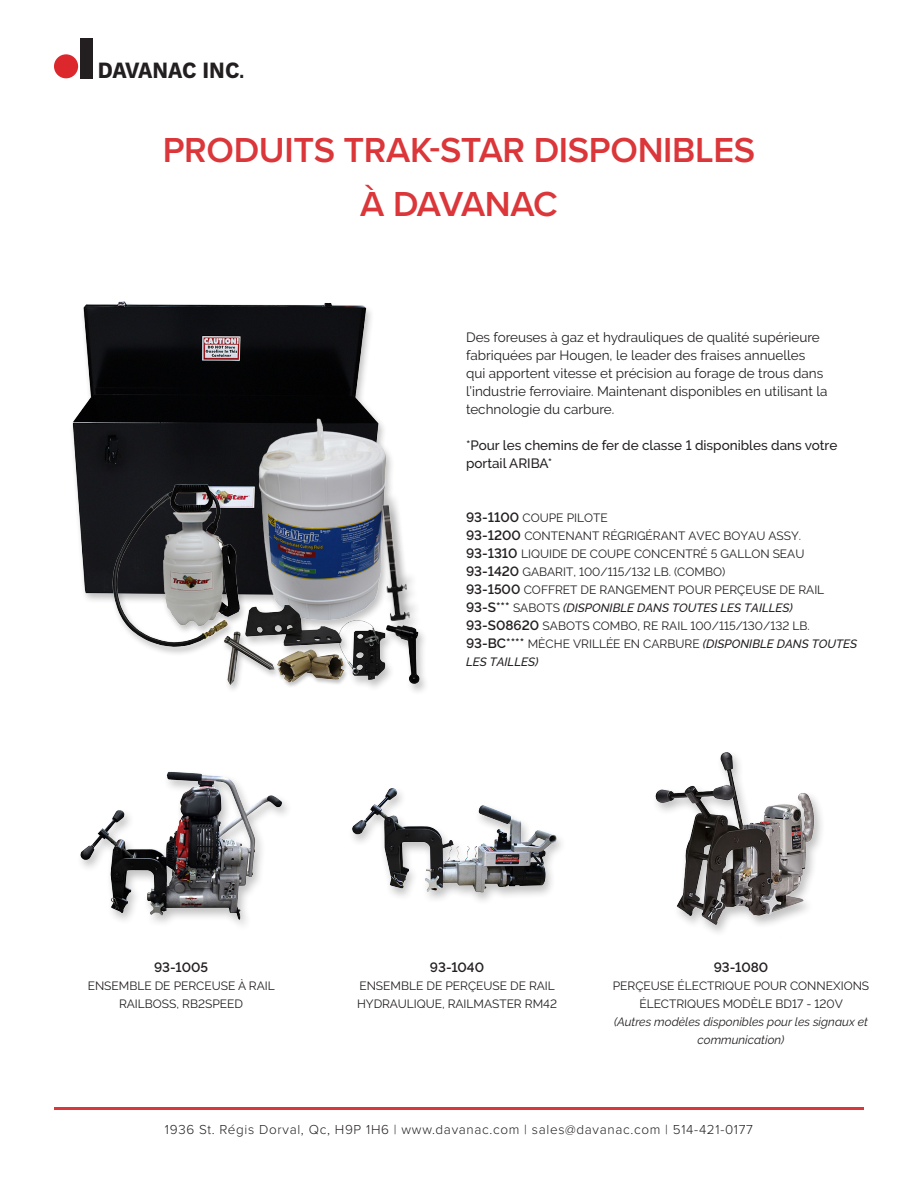
<style>
.page{position:relative;width:918px;height:1188px;background:#fff}
.page>*{position:absolute;margin:0;border:0;box-sizing:border-box;transform-origin:0 0}
.Title_-_Header{font:600 36px/54px "Proxima Nova";letter-spacing:-.01em;color:#db3639;text-align:center}
.t1{font:700 23.25px "Work Sans";letter-spacing:-.01em;color:#231f20;scale:.91 1}
.t2{font:13.5px/18px "Raleway";color:#231f20}
.t3{font:300 13.5px "Proxima Nova";letter-spacing:.05em;color:#231f20}
.t4{font:500 13.5px/18px "Raleway";color:#231f20}
.t5{font:600 13.5px "Raleway";color:#231f20}
.t6{font:12px/18px "Raleway";color:#231f20;text-align:center}
.t7{font:italic 500 12px/18px "Raleway";color:#231f20}
.t8{font:italic 12px/18px "Raleway";color:#231f20;text-align:center}
.s1{font-family:"Cabin"}
.s2{font-weight:600;font-size:13.5px}
.s3{font-weight:600;font-style:normal;font-size:13.5px}
.s4{font-weight:400;font-style:normal}
</style>
<div class="page">
<div style="left:54px;top:54px;width:24px;height:24px;background:#dc272d;border-radius:50%"></div>
<div style="left:80px;top:38px;width:12px;height:40px;background:#231f20"></div>
<hr style="left:54px;top:1107px;width:810px;height:3px;background:#db3639">
<img style="left:80px;top:771px;width:208px;height:154px">
<img style="left:352px;top:788px;width:210px;height:113px">
<img style="left:655px;top:752px;width:167px;height:180px">
<img style="left:72px;top:301px;width:299px;height:218px">
<img style="left:215px;top:412px;width:177px;height:193px">
<img style="left:349px;top:605px;width:76px;height:87px">
<img style="left:284px;top:680px;width:60px;height:7px">
<img style="left:227px;top:675px;width:13px;height:14px">
<div style="left:241px;top:602px;width:110px;height:56px;background:#231f20;opacity:.28"></div>
<img style="left:239px;top:571px;width:109px;height:109px">
<img style="left:79px;top:457px;width:194px;height:218px">
<img style="left:365px;top:493px;width:58px;height:146px">
<p class="t1" style="left:98px;top:57px;width:162px">DAVANAC INC<span class="s1">.</span></p>
<p class="Title_-_Header" style="left:163px;top:122px;width:594px">PRODUITS TRAK-STAR DISPONIBLES<br>À DAVANAC</p>
<p class="t2" style="left:466px;top:328px;width:363px">Des foreuses à gaz et hydrauliques de qualité supérieure fabriquées par Hougen, le leader des fraises annuelles qui apportent vitesse et précision au forage de trous dans l’industrie ferroviaire. Maintenant disponibles en utilisant la technologie du carbure.</p>
<p class="t4" style="left:466px;top:436px;width:373px">*Pour les chemins de fer de classe 1 disponibles dans votre portail ARIBA*</p>
<p class="t6" style="left:466px;top:509px;width:143px"><span class="s2">93-1100</span> COUPE PILOTE</p>
<p class="t6" style="left:466px;top:527px;width:337px"><span class="s2">93-1200</span> CONTENANT RÉGRIGÉRANT AVEC BOYAU ASSY.</p>
<p class="t6" style="left:466px;top:545px;width:340px"><span class="s2">93-1310</span> LIQUIDE DE COUPE CONCENTRÉ 5 GALLON SEAU</p>
<p class="t6" style="left:466px;top:563px;width:261px"><span class="s2">93-1420</span> GABARIT, 100/115/132 LB. (COMBO)</p>
<p class="t6" style="left:466px;top:581px;width:360px"><span class="s2">93-1500</span> COFFRET DE RANGEMENT POUR PERÇEUSE DE RAIL</p>
<p class="t7" style="left:466px;top:599px;width:328px"><span class="s3">93-S***</span> <span class="s4">SABOTS</span> (DISPONIBLE DANS TOUTES LES TAILLES)</p>
<p class="t6" style="left:466px;top:617px;width:345px"><span class="s2">93-S08620</span> SABOTS COMBO, RE RAIL 100/115/130/132 LB.</p>
<p class="t7" style="left:466px;top:635px;width:393px"><span class="s3">93-BC****</span> <span class="s4">MÈCHE VRILLÉE EN CARBURE</span> (DISPONIBLE DANS TOUTES<br>LES TAILLES)</p>
<p class="t5" style="left:154px;top:959px;width:55px">93-1005</p>
<p class="t6" style="left:88px;top:977px;width:189px">ENSEMBLE DE PERCEUSE À RAIL<br>RAILBOSS, RB2SPEED</p>
<p class="t5" style="left:430px;top:959px;width:56px">93-1040</p>
<p class="t6" style="left:357px;top:977px;width:202px;text-align:left">ENSEMBLE DE PERÇEUSE DE RAIL<br>HYDRAULIQUE, RAILMASTER RM42</p>
<p class="t5" style="left:714px;top:959px;width:56px">93-1080</p>
<p class="t6" style="left:613px;top:977px;width:258px">PERÇEUSE ÉLECTRIQUE POUR CONNEXIONS<br>ÉLECTRIQUES MODÈLE BD17 - 120V</p>
<p class="t8" style="left:614px;top:1013px;width:255px">(Autres modèles disponibles pour les signaux et communication)</p>
<p class="t3" style="left:165px;top:1119px;width:590px">1936 St. Régis Dorval, Qc, H9P 1H6 | www.davanac.com | sales@davanac.com | 514-421-0177</p>
</div>
